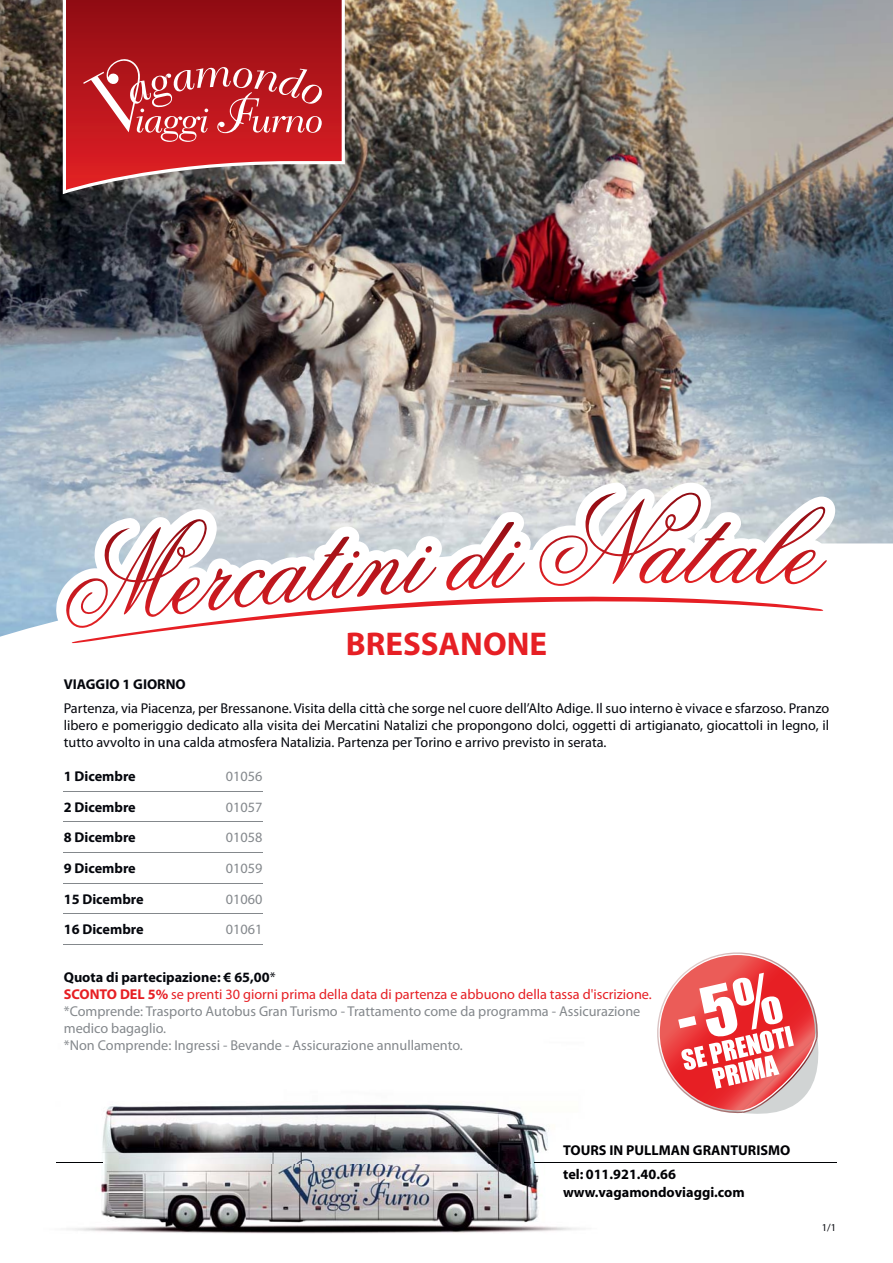
<style>
.page{position:relative;width:893px;height:1263px;background:#fff}
.page>*{position:absolute;margin:0;border:0;box-sizing:border-box;transform-origin:0 0}
.t1{font:700 33px "Myriad";color:#e61f24}
.t2{font:14.25px/17.1px "Myriad Pro";color:#05070d;text-align:justify}
.t3{font:14.25px/17.1px "Myriad Pro";color:#84888c}
.t4{font:700 14.25px "Myriad Pro";color:#05070d}
.t5{font:700 14.25px/24px "Myriad";color:#000104}
.t6{font:13.5px "Arial";color:#84888c;scale:15.74 1}
.t7{font:10.5px "Myriad Pro";color:#05070d}
.s1{font-weight:700;color:#05070d}
.s2{color:#05070d}
.s3{font-weight:700;color:#e61f24}
.s4{color:#e61f24}
</style>
<div class="page">
<img style="left:56px;top:1104px;width:781px;height:130px">
<hr style="left:57px;top:1162px;width:46px;height:1px;background:#000104">
<hr style="left:534px;top:1162px;width:302px;height:1px;background:#000104">
<img style="left:0;top:0;width:893px;height:637px">
<svg style="left:56px;top:482px;width:781px;height:155px"></svg>
<svg style="left:72px;top:493px;width:755px;height:150px"></svg>
<svg style="left:63px;top:0;width:282px;height:194px"></svg>
<svg style="left:66px;top:0;width:276px;height:190px;background:#a7282d"></svg>
<svg style="left:83px;top:56px;width:239px;height:86px;background:#c53b40"></svg>
<svg style="left:649px;top:952px;width:172px;height:164px"></svg>
<h1 class="t1" style="left:346px;top:631px;width:203px">BRESSANONE</h1>
<p class="t4" style="left:64px;top:676px;width:123px">VIAGGIO 1 GIORNO</p>
<p class="t2" style="left:64px;top:701px;width:767px">Partenza, via Piacenza, per Bressanone. Visita della città che sorge nel cuore dell’Alto Adige. Il suo interno è vivace e sfarzoso. Pranzo libero e pomeriggio dedicato alla visita dei Mercatini Natalizi che propongono dolci, oggetti di artigianato, giocattoli in legno, il tutto avvolto in una calda atmosfera Natalizia. Partenza per Torino e arrivo previsto in serata.</p>
<p class="t4" style="left:64px;top:768px;width:74px">1 Dicembre</p>
<p class="t3" style="left:226px;top:769px;width:38px">01056</p>
<p class="t6" style="left:57px;top:813px;width:15px">―</p>
<p class="t6" style="left:57px;top:782px;width:15px">―</p>
<p class="t4" style="left:64px;top:799px;width:74px">2 Dicembre</p>
<p class="t3" style="left:226px;top:800px;width:38px">01057</p>
<p class="t6" style="left:57px;top:843px;width:15px">―</p>
<p class="t4" style="left:64px;top:829px;width:74px">8 Dicembre</p>
<p class="t3" style="left:226px;top:831px;width:38px">01058</p>
<p class="t6" style="left:57px;top:874px;width:15px">―</p>
<p class="t4" style="left:64px;top:860px;width:74px">9 Dicembre</p>
<p class="t3" style="left:226px;top:861px;width:38px">01059</p>
<p class="t6" style="left:57px;top:905px;width:15px">―</p>
<p class="t4" style="left:64px;top:890px;width:81px">15 Dicembre</p>
<p class="t3" style="left:226px;top:892px;width:38px">01060</p>
<p class="t6" style="left:57px;top:935px;width:15px">―</p>
<p class="t4" style="left:64px;top:921px;width:81px">16 Dicembre</p>
<p class="t3" style="left:226px;top:922px;width:38px">01061</p>
<p class="t3" style="left:64px;top:970px;width:590px"><span class="s1">Quota di partecipazione: € 65,00</span><span class="s2">*<br></span><span class="s3">SCONTO DEL 5%</span> <span class="s4">se prenti 30 giorni prima della data di partenza e abbuono della tassa d'iscrizione. </span>*Comprende: Trasporto Autobus Gran Turismo - Trattamento come da programma - Assicurazione medico bagaglio.<br>*Non Comprende: Ingressi - Bevande - Assicurazione annullamento.</p>
<p class="t5" style="left:563px;top:1139px;width:229px">TOURS IN PULLMAN GRANTURISMO tel: 011.921.40.66</p>
<p class="t5" style="left:563px;top:1181px;width:183px">www.vagamondoviaggi.com</p>
<p class="t7" style="left:822px;top:1223px;width:16px">1/1</p>
</div>
